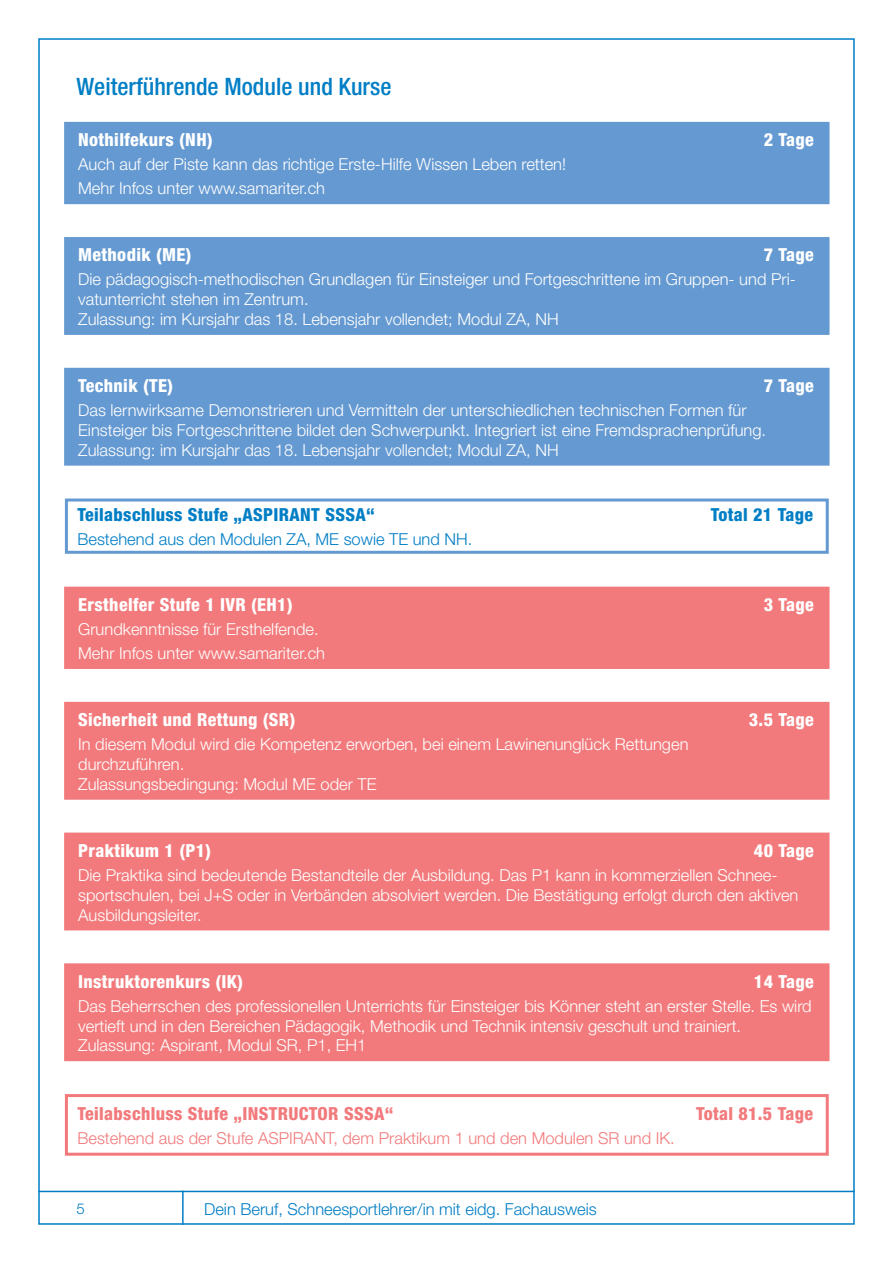
<style>
.page{position:relative;width:893px;height:1263px;background:#fff}
.page>*{position:absolute;margin:0;border:0;box-sizing:border-box;transform-origin:0 0}
.t1{font:500 condensed 24px "Helvetica Neue";color:#007ec5}
.t2{font:800 condensed 18px "Helvetica Neue";letter-spacing:.02em;color:#fff}
.t3{font:800 condensed 18px "Helvetica Neue";letter-spacing:.02em;color:#f27a7c}
.t4{font:800 condensed 18px "Helvetica Neue";letter-spacing:.02em;color:#007ec5}
.t5{font:300 16.5px/19.8px "Helvetica Neue";color:#fff}
.t6{font:300 16.5px "Helvetica Neue";color:#007ec5}
.t7{font:300 16.5px "Helvetica Neue";color:#f27a7c}
.t8{font:300 15px "Helvetica Neue";color:#007ec5}
</style>
<div class="page">
<div style="left:66px;top:124px;width:761px;height:78px;background:#6599d1"></div>
<div style="left:64px;top:122px;width:765px;height:82px;border:4px solid #6599d1"></div>
<div style="left:66px;top:239px;width:761px;height:94px;background:#6599d1"></div>
<div style="left:64px;top:237px;width:765px;height:98px;border:4px solid #6599d1"></div>
<div style="left:66px;top:370px;width:761px;height:93px;background:#6599d1"></div>
<div style="left:64px;top:368px;width:765px;height:98px;border:4px solid #6599d1"></div>
<div style="left:65px;top:498px;width:764px;height:56px;border:3px solid #6599d1"></div>
<div style="left:65px;top:1094px;width:764px;height:62px;border:3px solid #f27a7c"></div>
<div style="left:66px;top:589px;width:761px;height:78px;background:#f27a7c"></div>
<div style="left:64px;top:587px;width:765px;height:82px;border:4px solid #f27a7c"></div>
<div style="left:66px;top:704px;width:761px;height:93px;background:#f27a7c"></div>
<div style="left:64px;top:702px;width:765px;height:98px;border:4px solid #f27a7c"></div>
<div style="left:66px;top:835px;width:761px;height:93px;background:#f27a7c"></div>
<div style="left:64px;top:832px;width:765px;height:98px;border:4px solid #f27a7c"></div>
<div style="left:66px;top:965px;width:761px;height:94px;background:#f27a7c"></div>
<div style="left:64px;top:963px;width:765px;height:98px;border:4px solid #f27a7c"></div>
<hr style="left:38px;top:1191px;width:817px;height:1px;background:#007ec5">
<hr style="left:182px;top:1191px;width:2px;height:34px;background:#007ec5">
<h1 class="t1" style="left:77px;top:73px;width:316px">Weiterführende Module und Kurse</h1>
<p class="t2" style="left:78px;top:129px;width:136px">Nothilfekurs (NH)</p>
<p class="t2" style="left:764px;top:129px;width:52px">2 Tage</p>
<p class="t5" style="left:78px;top:152px;width:489px;line-height:24px">Auch auf der Piste kann das richtige Erste-Hilfe Wissen Leben retten!<br>Mehr Infos unter www.samariter.ch</p>
<p class="t2" style="left:78px;top:244px;width:115px">Methodik (ME)</p>
<p class="t2" style="left:764px;top:244px;width:52px">7 Tage</p>
<p class="t5" style="left:78px;top:269px;width:719px">Die pädagogisch-methodischen Grundlagen für Einsteiger und Fortgeschrittene im Gruppen- und Pri&shy;vatunterricht stehen im Zentrum.<br>Zulassung: im Kursjahr das 18. Lebensjahr vollendet; Modul ZA, NH</p>
<p class="t2" style="left:78px;top:375px;width:96px">Technik (TE)</p>
<p class="t2" style="left:764px;top:375px;width:52px">7 Tage</p>
<p class="t5" style="left:78px;top:400px;width:689px">Das lernwirksame Demonstrieren und Vermitteln der unterschiedlichen technischen Formen für<br>Einsteiger bis Fortgeschrittene bildet den Schwerpunkt. Integriert ist eine Fremdsprachenprüfung.<br>Zulassung: im Kursjahr das 18. Lebensjahr vollendet; Modul ZA, NH</p>
<p class="t4" style="left:77px;top:504px;width:299px">Teilabschluss Stufe „ASPIRANT SSSA“</p>
<p class="t4" style="left:711px;top:504px;width:104px">Total 21 Tage</p>
<p class="t6" style="left:77px;top:529px;width:396px">Bestehend aus den Modulen ZA, ME sowie TE und NH.</p>
<p class="t2" style="left:78px;top:593px;width:216px">Ersthelfer Stufe 1 IVR (EH1)</p>
<p class="t2" style="left:764px;top:593px;width:52px">3 Tage</p>
<p class="t5" style="left:78px;top:617px;width:248px;line-height:24px">Grundkenntnisse für Ersthelfende.<br>Mehr Infos unter www.samariter.ch</p>
<p class="t2" style="left:78px;top:709px;width:219px">Sicherheit und Rettung (SR)</p>
<p class="t2" style="left:749px;top:709px;width:66px">3.5 Tage</p>
<p class="t5" style="left:78px;top:734px;width:612px">In diesem Modul wird die Kompetenz erworben, bei einem Lawinenunglück Rettungen durchzuführen.<br>Zulassungsbedingung: Modul ME oder TE</p>
<p class="t2" style="left:78px;top:839px;width:134px">Praktikum 1 (P1)</p>
<p class="t2" style="left:754px;top:839px;width:61px">40 Tage</p>
<p class="t5" style="left:78px;top:865px;width:722px">Die Praktika sind bedeutende Bestandteile der Ausbildung. Das P1 kann in kommerziellen Schnee&shy;sportschulen, bei J+S oder in Verbänden absolviert werden. Die Bestätigung erfolgt durch den aktiven<br>Ausbildungsleiter.</p>
<p class="t2" style="left:78px;top:970px;width:167px">Instruktorenkurs (IK)</p>
<p class="t2" style="left:754px;top:970px;width:61px">14 Tage</p>
<p class="t5" style="left:78px;top:996px;width:735px">Das Beherrschen des professionellen Unterrichts für Einsteiger bis Könner steht an erster Stelle. Es wird vertieft und in den Bereichen Pädagogik, Methodik und Technik intensiv geschult und trainiert.<br>Zulassung: Aspirant, Modul SR, P1, EH1</p>
<p class="t3" style="left:77px;top:1102px;width:317px">Teilabschluss Stufe „INSTRUCTOR SSSA“</p>
<p class="t3" style="left:696px;top:1102px;width:119px">Total 81.5 Tage</p>
<p class="t7" style="left:77px;top:1128px;width:599px">Bestehend aus der Stufe ASPIRANT, dem Praktikum 1 und den Modulen SR und IK.</p>
<p class="t8" style="left:77px;top:1199px;width:10px">5</p>
<p class="t6" style="left:204px;top:1199px;width:394px">Dein Beruf, Schneesportlehrer/in mit eidg. Fachausweis</p>
</div>
